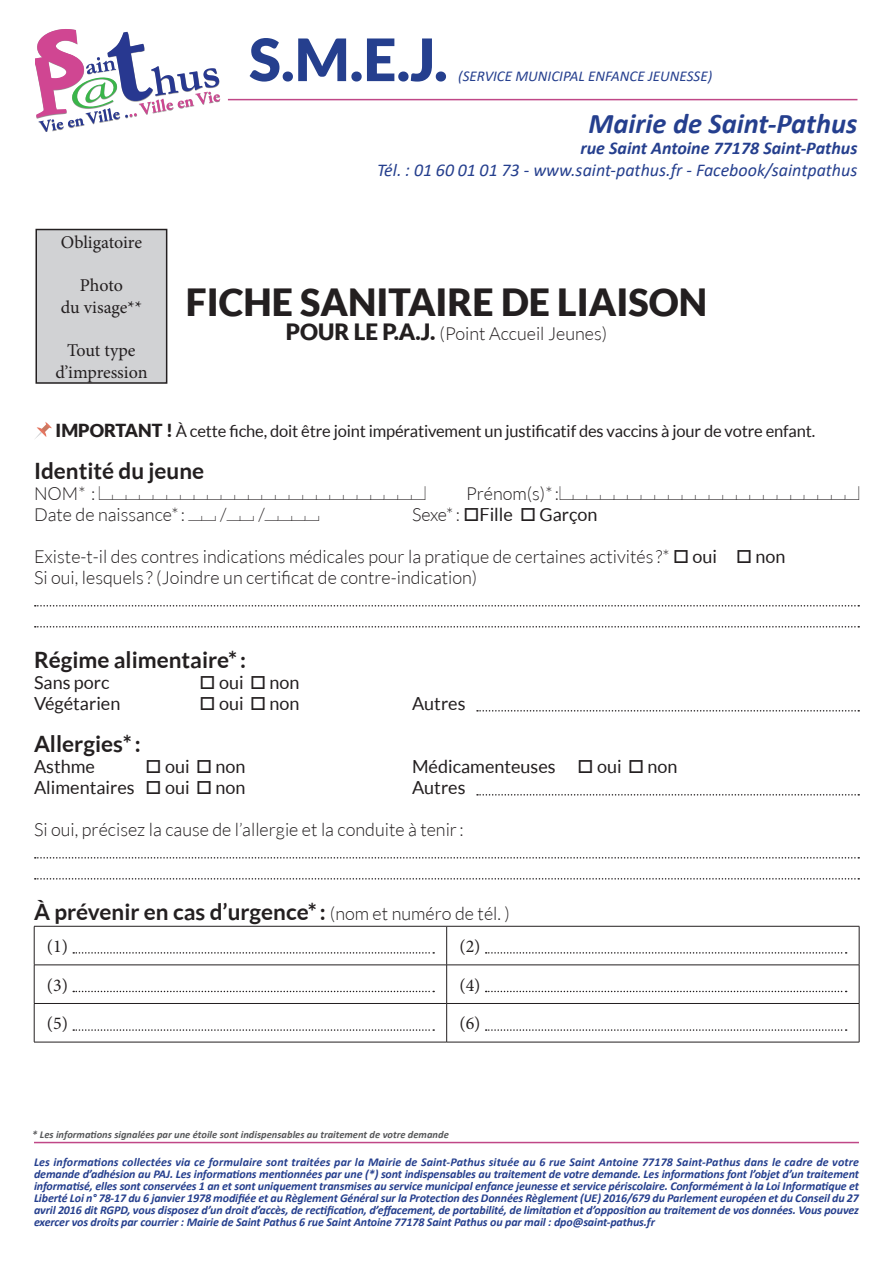
<style>
.page{position:relative;width:893px;height:1263px;background:#fff}
.page>*{position:absolute;margin:0;border:0;box-sizing:border-box;transform-origin:0 0}
.t1{font:900 58.5px "Lato";color:#253f8e}
.t2{font:900 37.5px "Lato";color:#231f20}
.t3{font:italic 700 28.5px "Calibri";color:#253f8e}
.t4{font:700 22.5px "Lato";color:#231f20}
.t5{font:300 18px/21px "Lato";color:#231f20}
.t6{font:18px "Lato";color:#231f20}
.t7{font:18px/21.6px "Minion Pro";letter-spacing:-.005em;color:#231f20;text-align:center}
.t8{font:18px "Casesaremplir Roman";color:#231f20}
.t9{font:italic 18px "Calibri";color:#253f8e}
.t10{font:italic 700 18px "Calibri";color:#253f8e}
.t11{font:16.5px "Lato";letter-spacing:-.01em;color:#231f20}
.t12{font:italic 15px "Calibri";color:#253f8e}
.t13{font:italic 700 12px/12px "Calibri";letter-spacing:-.01em;color:#253f8e;text-align:justify}
.t14{font:italic 700 10.5px "Calibri";color:#57585a}
.s1{font-weight:900;font-size:22.5px}
.s2{font-weight:900;font-size:18px}
.s3{font-family:"Lato";font-weight:300}
.s4{font-family:"Casesaremplir Roman";font-weight:400}
.s5{font-weight:300}
.s6{font-weight:400}
.s7{font-weight:300;font-size:18px}
</style>
<div class="page">
<hr style="left:34px;top:1142px;width:825px;height:1px;background:#c04787">
<svg style="left:36px;top:29px;width:184px;height:103px"></svg>
<hr style="left:228px;top:99px;width:629px;height:1px;background:#c04787">
<svg style="left:35px;top:605px;width:824px;height:1px"></svg>
<svg style="left:35px;top:626px;width:824px;height:1px"></svg>
<svg style="left:477px;top:710px;width:382px;height:1px"></svg>
<svg style="left:477px;top:794px;width:382px;height:1px"></svg>
<svg style="left:35px;top:857px;width:824px;height:1px"></svg>
<svg style="left:35px;top:878px;width:824px;height:1px"></svg>
<hr style="left:34px;top:926px;width:413px;height:1px;background:#231f20">
<hr style="left:34px;top:926px;width:1px;height:39px;background:#231f20">
<hr style="left:447px;top:926px;width:412px;height:1px;background:#231f20">
<hr style="left:446px;top:926px;width:1px;height:39px;background:#231f20">
<hr style="left:859px;top:926px;width:1px;height:39px;background:#231f20">
<hr style="left:34px;top:965px;width:413px;height:1px;background:#231f20">
<hr style="left:34px;top:965px;width:1px;height:38px;background:#231f20">
<hr style="left:447px;top:965px;width:412px;height:1px;background:#231f20">
<hr style="left:446px;top:965px;width:1px;height:38px;background:#231f20">
<hr style="left:859px;top:965px;width:1px;height:38px;background:#231f20">
<hr style="left:34px;top:1003px;width:413px;height:1px;background:#231f20">
<hr style="left:34px;top:1004px;width:1px;height:38px;background:#231f20">
<hr style="left:447px;top:1003px;width:412px;height:1px;background:#231f20">
<hr style="left:446px;top:1004px;width:1px;height:38px;background:#231f20">
<hr style="left:859px;top:1004px;width:1px;height:38px;background:#231f20">
<hr style="left:34px;top:1042px;width:413px;height:1px;background:#231f20">
<hr style="left:447px;top:1042px;width:412px;height:1px;background:#231f20">
<svg style="left:73px;top:952px;width:361px;height:2px"></svg>
<svg style="left:486px;top:952px;width:361px;height:2px"></svg>
<svg style="left:73px;top:991px;width:361px;height:1px"></svg>
<svg style="left:486px;top:991px;width:361px;height:1px"></svg>
<svg style="left:73px;top:1029px;width:361px;height:2px"></svg>
<svg style="left:486px;top:1029px;width:361px;height:2px"></svg>
<div style="left:36px;top:229px;width:131px;height:154px;background:#d1d2d4"></div>
<div style="left:36px;top:229px;width:131px;height:155px;border:2px solid #231f20"></div>
<h1 class="t1" style="left:249px;top:25px;width:200px">S.M.E.J.</h1>
<p class="t12" style="left:458px;top:66px;width:255px">(SERVICE MUNICIPAL ENFANCE JEUNESSE)</p>
<h3 class="t7" style="left:61px;top:232px;width:83px">Obligatoire</h3>
<h3 class="t7" style="left:61px;top:275px;width:83px">Photo<br>du visage**</h3>
<h3 class="t7" style="left:55px;top:340px;width:94px">Tout type d’impression</h3>
<h3 class="t3" style="left:589px;top:103px;width:270px">Mairie de Saint-Pathus</h3>
<h3 class="t10" style="left:580px;top:135px;width:279px">rue Saint Antoine 77178 Saint-Pathus</h3>
<h3 class="t9" style="left:377px;top:157px;width:482px">Tél. : 01 60 01 01 73 - www.saint-pathus.fr - Facebook/saintpathus</h3>
<h2 class="t2" style="left:186px;top:280px;width:523px">FICHE SANITAIRE DE LIAISON</h2>
<h3 class="t5" style="left:286px;top:323px;width:323px"><span class="s1">POUR LE P.A.J.</span> (Point Accueil Jeunes)</h3>
<h3 class="t11" style="left:56px;top:422px;width:761px"><span class="s2">IMPORTANT !</span> À cette fiche, doit être joint impérativement un justificatif des vaccins à jour de votre enfant.</h3>
<h3 class="t4" style="left:34px;top:458px;width:172px">Identité du jeune</h3>
<h3 class="t8" style="left:34px;top:483px;width:393px"><span class="s3">NOM* :</span> ABBBBBBBBBBBBBBBBBBBBBBC</h3>
<h3 class="t8" style="left:466px;top:483px;width:394px"><span class="s3">Prénom(s)* :</span> ABBBBBBBBBBBBBBBBBBBBC</h3>
<h3 class="t5" style="left:34px;top:504px;width:287px">Date de naissance* : <span class="s4">BB</span> /<span class="s4">BB</span> /<span class="s4">BBBB</span></h3>
<h3 class="t6" style="left:412px;top:504px;width:187px"><span class="s5">Sexe* :</span> □Fille □ Garçon</h3>
<h3 class="t5" style="left:34px;top:546px;width:753px">Existe-t-il des contres indications médicales pour la pratique de certaines activités ?* □ <span class="s6">oui</span> □ <span class="s6">non<br></span>Si oui, lesquels ? (Joindre un certificat de contre-indication)</h3>
<h3 class="t4" style="left:34px;top:647px;width:214px">Régime alimentaire* :</h3>
<h3 class="t6" style="left:34px;top:672px;width:77px">Sans porc</h3>
<h3 class="t6" style="left:199px;top:672px;width:102px">□ oui □ non</h3>
<h3 class="t6" style="left:34px;top:693px;width:88px">Végétarien</h3>
<h3 class="t6" style="left:199px;top:693px;width:102px">□ oui □ non</h3>
<h3 class="t6" style="left:412px;top:693px;width:55px">Autres</h3>
<h3 class="t4" style="left:34px;top:731px;width:108px">Allergies* :</h3>
<h3 class="t6" style="left:34px;top:756px;width:62px">Asthme</h3>
<h3 class="t6" style="left:145px;top:756px;width:102px">□ oui □ non</h3>
<h3 class="t6" style="left:412px;top:756px;width:267px">Médicamenteuses □ oui □ non</h3>
<h3 class="t6" style="left:34px;top:777px;width:213px">Alimentaires □ oui □ non</h3>
<h3 class="t6" style="left:412px;top:777px;width:55px">Autres</h3>
<h3 class="t5" style="left:34px;top:819px;width:431px">Si oui, précisez la cause de l’allergie et la conduite à tenir:</h3>
<h3 class="t4" style="left:34px;top:899px;width:477px">À prévenir en cas d’urgence* : <span class="s7">(nom et numéro de tél. )</span></h3>
<h3 class="t7" style="left:47px;top:936px;width:23px">(1)</h3>
<h3 class="t7" style="left:459px;top:936px;width:23px">(2)</h3>
<h3 class="t7" style="left:47px;top:974px;width:23px">(3)</h3>
<h3 class="t7" style="left:459px;top:974px;width:23px">(4)</h3>
<h3 class="t7" style="left:47px;top:1013px;width:23px">(5)</h3>
<h3 class="t7" style="left:459px;top:1013px;width:23px">(6)</h3>
<p class="t14" style="left:32px;top:1127px;width:418px">* Les informations signalées par une étoile sont indispensables au traitement de votre demande</p>
<p class="t13" style="left:34px;top:1155px;width:826px">Les informations collectées via ce formulaire sont traitées par la Mairie de Saint-Pathus située au 6 rue Saint Antoine 77178 Saint-Pathus dans le cadre de votre demande d’adhésion au PAJ. Les informations mentionnées par une (*) sont indispensables au traitement de votre demande. Les informations font l’objet d’un traitement informatisé, elles sont conservées 1 an et sont uniquement transmises au service municipal enfance jeunesse et service périscolaire. Conformément à la Loi Informatique et Liberté Loi n° 78-17 du 6 janvier 1978 modifiée et au Règlement Général sur la Protection des Données Règlement (UE) 2016/679 du Parlement européen et du Conseil du 27 avril 2016 dit RGPD, vous disposez d’un droit d’accès, de rectification, d’effacement, de portabilité, de limitation et d’opposition au traitement de vos données. Vous pouvez exercer vos droits par courrier : Mairie de Saint Pathus 6 rue Saint Antoine 77178 Saint Pathus ou par mail : dpo@saint-pathus.fr</p>
</div>
